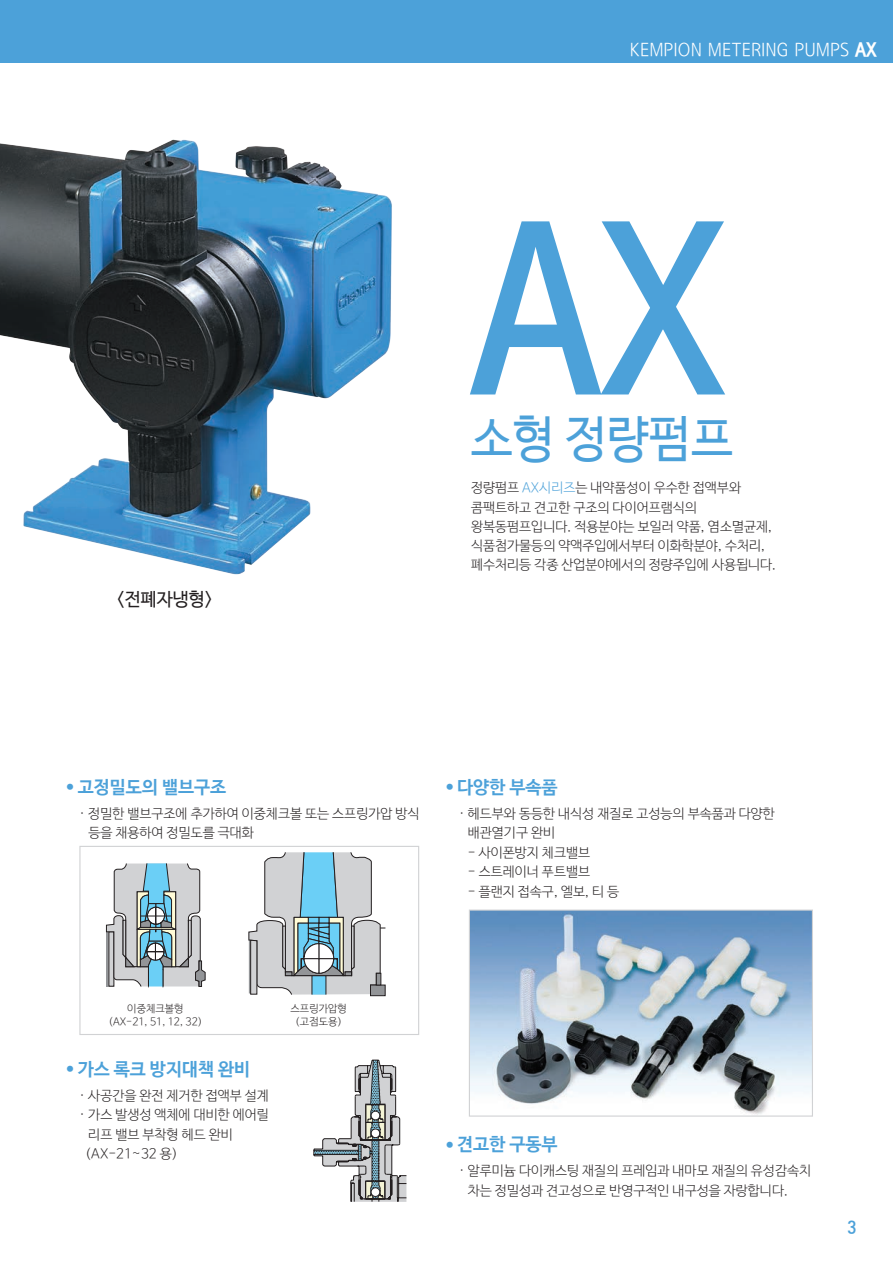
<style>
.page{position:relative;width:893px;height:1263px;background:#fff}
.page>*{position:absolute;margin:0;border:0;box-sizing:border-box;transform-origin:0 0}
.t1{font:700 223.95px "Nanum Barun Gothic";color:#4ca1d9;scale:.9 1}
.t2{font:49.5px "Nanum Barun Gothic";color:#4ca1d9;scale:.95 1}
.t3{font:19.5px "Se N CL";color:#fff}
.t4{font:700 18px "Nanum Barun Gothic";color:#4ca1d9}
.t5{font:18px "Nanum Barun Gothic";color:#231f20}
.t6{font:18px "Se N CEB";color:#4ca1d9}
.t7{font:300 13.5px/19.2px "Nanum Barun Gothic";color:#231f20}
.t8{font:300 10.5px "Nanum Barun Gothic";color:#231f20}
.s1{font-family:"Se N CBL"}
.s2{color:#4ca1d9}
</style>
<div class="page">
<div style="left:0;top:0;width:893px;height:62px;background:#4ca1d9"></div>
<img style="left:0;top:139px;width:392px;height:436px">
<img style="left:471px;top:911px;width:340px;height:203px">
<div style="left:469px;top:909px;width:344px;height:207px;border:1px solid #d1d2d4"></div>
<svg style="left:106px;top:863px;width:100px;height:124px;background:#aebdc3"></svg>
<hr style="left:141px;top:916px;width:31px;height:1px;background:#231f20">
<svg style="left:248px;top:852px;width:138px;height:144px"></svg>
<div style="left:79px;top:846px;width:340px;height:189px;border:1px solid #d1d2d4"></div>
<svg style="left:313px;top:1059px;width:94px;height:143px"></svg>
<p class="t3" style="left:630px;top:40px;width:248px">KEMPION METERING PUMPS <span class="s1">AX</span></p>
<p class="t1" style="left:471px;top:197px;width:284px">AX</p>
<p class="t2" style="left:471px;top:413px;width:278px">소형 정량펌프</p>
<p class="t5" style="left:117px;top:590px;width:98px">&lt;전폐자냉형&gt;</p>
<p class="t7" style="left:471px;top:479px;width:307px">정량펌프 <span class="s2">AX시리즈</span>는 내약품성이 우수한 접액부와 콤팩트하고 견고한 구조의 다이어프램식의 왕복동펌프입니다. 적용분야는 보일러 약품, 염소멸균제, 식품첨가물등의 약액주입에서부터 이화학분야, 수처리, 폐수처리등 각종 산업분야에서의 정량주입에 사용됩니다.</p>
<p class="t4" style="left:67px;top:778px;width:161px"><sup>●</sup> 고정밀도의 밸브구조</p>
<p class="t4" style="left:446px;top:778px;width:113px"><sup>●</sup> 다양한 부속품</p>
<p class="t7" style="left:79px;top:804px;width:342px">· 정밀한 밸브구조에 추가하여 이중체크볼 또는 스프링가압 방식</p>
<p class="t7" style="left:88px;top:824px;width:167px">등을 채용하여 정밀도를 극대화</p>
<p class="t7" style="left:459px;top:804px;width:318px">· 헤드부와 동등한 내식성 재질로 고성능의 부속품과 다양한</p>
<p class="t7" style="left:468px;top:824px;width:89px">배관열기구 완비</p>
<p class="t7" style="left:468px;top:843px;width:124px">- 사이폰방지 체크밸브</p>
<p class="t7" style="left:468px;top:863px;width:124px">- 스트레이너 푸트밸브</p>
<p class="t7" style="left:468px;top:882px;width:153px">- 플랜지 접속구, 엘보, 티 등</p>
<p class="t8" style="left:127px;top:1003px;width:58px">이중체크볼형</p>
<p class="t8" style="left:108px;top:1016px;width:96px">(AX-21, 51, 12, 32)</p>
<p class="t4" style="left:67px;top:1060px;width:185px"><sup>●</sup> 가스 록크 방지대책 완비</p>
<p class="t7" style="left:79px;top:1086px;width:191px">· 사공간을 완전 제거한 접액부 설계</p>
<p class="t7" style="left:79px;top:1106px;width:191px">· 가스 발생성 액체에 대비한 에어릴</p>
<p class="t7" style="left:88px;top:1125px;width:146px">리프 밸브 부착형 헤드 완비</p>
<p class="t7" style="left:85px;top:1145px;width:94px">(AX-21~32 용)</p>
<p class="t8" style="left:291px;top:1003px;width:58px">스프링가압형</p>
<p class="t8" style="left:295px;top:1016px;width:48px">(고점도용)</p>
<p class="t4" style="left:446px;top:1135px;width:113px"><sup>●</sup> 견고한 구동부</p>
<p class="t7" style="left:459px;top:1162px;width:354px">· 알루미늄 다이캐스팅 재질의 프레임과 내마모 재질의 유성감속치</p>
<p class="t7" style="left:468px;top:1181px;width:322px">차는 정밀성과 견고성으로 반영구적인 내구성을 자랑합니다.</p>
<p class="t6" style="left:847px;top:1218px;width:10px">3</p>
</div>
